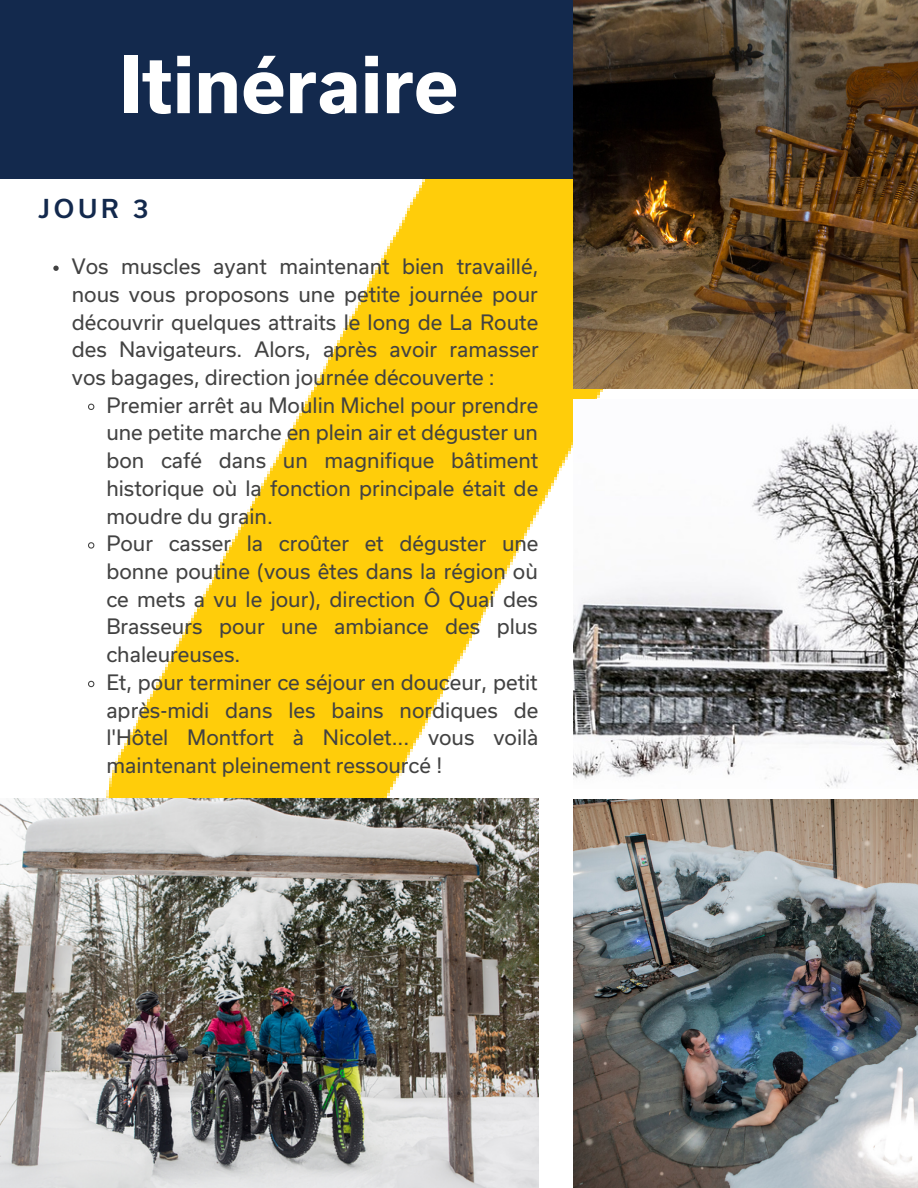
<style>
.page{position:relative;width:918px;height:1188px;background:#fff}
.page>*{position:absolute;margin:0;border:0;box-sizing:border-box;transform-origin:0 0}
.t1{font:700 74.7px "Usual";color:#fff}
.t2{font:500 24.9px "Usual";color:#13294d}
.t3{font:20.25px/27.8px "Usual";color:#424242;text-align:justify}
</style>
<div class="page">
<img style="left:55px;top:179px;width:677px;height:1009px">
<img style="left:0;top:798px;width:539px;height:390px">
<div style="left:0;top:0;width:623px;height:179px;background:#13294d"></div>
<img style="left:574px;top:0;width:344px;height:388px">
<img style="left:574px;top:399px;width:344px;height:390px">
<img style="left:574px;top:800px;width:344px;height:388px">
<svg style="left:53px;top:266px;width:6px;height:5px"></svg>
<svg style="left:87px;top:403px;width:8px;height:8px"></svg>
<svg style="left:87px;top:541px;width:8px;height:8px"></svg>
<svg style="left:87px;top:680px;width:8px;height:8px"></svg>
<h1 class="t1" style="left:119px;top:53px;width:341px">Itinéraire</h1>
<p class="t2" style="left:39px;top:198px;width:112px">JOUR 3</p>
<p class="t3" style="left:72px;top:254px;width:468px">Vos muscles ayant maintenant bien travaillé, nous vous proposons une petite journée pour découvrir quelques attraits le long de La Route des Navigateurs. Alors, après avoir ramasser vos bagages, direction journée découverte :</p>
<p class="t3" style="left:106px;top:393px;width:434px;text-align:left">Premier arrêt au Moulin Michel pour prendre une petite marche en plein air et déguster un bon café dans un magnifique bâtiment historique où la fonction principale était de moudre du grain.<br>Pour casser la croûter et déguster une bonne poutine (vous êtes dans la région où ce mets a vu le jour), direction Ô Quai des Brasseurs pour une ambiance des plus chaleureuses.<br>Et, pour terminer ce séjour en douceur, petit après-midi dans les bains nordiques de l'Hôtel Montfort à Nicolet... vous voilà maintenant pleinement ressourcé !</p>
</div>
